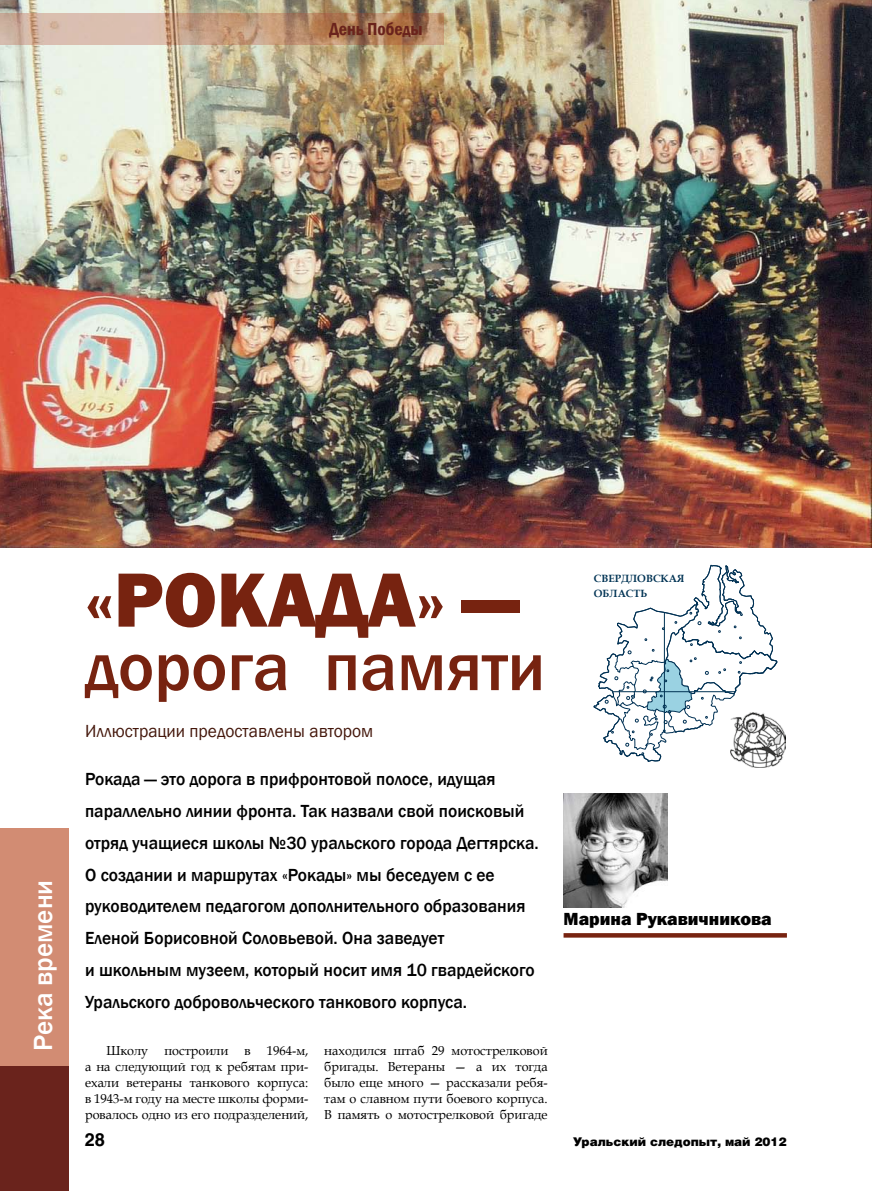
<style>
.page{position:relative;width:872px;height:1191px;background:#fff}
.page>*{position:absolute;margin:0;border:0;box-sizing:border-box;transform-origin:0 0}
.t1{font:800 79.5px "Franklin Gothic";color:#772310}
.t2{font:500 70.65px "Franklin Gothic";color:#772310}
.t3{font:500 27px "Franklin Gothic";color:#fff}
.t4{font:500 18px/31.8px "Franklin Gothic";color:#000}
.t5{font:18px "Franklin Gothic";color:#44170b}
.t6{font:800 18px "Franklin Gothic";color:#000}
.t7{font:600 condensed 18px "Franklin Gothic";color:#6a231c}
.t8{font:700 18px "Helios";color:#000}
.t9{font:13.05px/15.9px "Book Antiqua";color:#000;text-align:justify}
.t10{font:12px "Helios Black C";color:#000}
.t11{font:700 10.5px "Book Antiqua";color:#003354}
</style>
<div class="page">
<img style="left:0;top:0;width:872px;height:547px">
<div style="left:0;top:828px;width:69px;height:363px;background:#d28c73"></div>
<div style="left:0;top:1066px;width:69px;height:125px;background:#6a231c"></div>
<svg style="left:0;top:13px;width:444px;height:32px;background:#c29c82"></svg>
<svg style="left:563px;top:933px;width:224px;height:4px"></svg>
<img style="left:563px;top:793px;width:104px;height:114px">
<svg style="left:593px;top:564px;width:185px;height:198px"></svg>
<hr style="left:664px;top:612px;width:1px;height:120px;background:#003354">
<hr style="left:612px;top:691px;width:123px;height:1px;background:#003354">
<img style="left:730px;top:712px;width:55px;height:56px">
<p class="t7" style="left:329px;top:17px;width:95px">День Победы</p>
<h3 class="t3" style="left:27px;top:1051px;width:173px;rotate:-90deg">Река времени</h3>
<h1 class="t1" style="left:85px;top:548px;width:432px">«РО КАДА» —</h1>
<h2 class="t2" style="left:85px;top:623px;width:462px">дорога памяти</h2>
<p class="t5" style="left:85px;top:720px;width:290px">Иллюстрации предоставлены автором</p>
<p class="t4" style="left:85px;top:763px;width:455px">Рокада — это дорога в прифронтовой полосе, идущая параллельно линии фронта. Так назвали свой поисковый отряд учащиеся школы №30 уральского города Дегтярска.<br>О создании и маршрутах «Рокады» мы беседуем с ее руководителем педагогом дополнительного образования Еленой Борисовной Соловьевой. Она заведует<br>и школьным музеем, который носит имя 10 гвардейского Уральского добровольческого танкового корпуса.</p>
<p class="t9" style="left:85px;top:1042px;width:225px;text-indent:21px">Школу построили в 1964‑м, а на следующий год к ребятам при&shy;ехали ветераны танкового корпуса: в 1943‑м году на месте школы форми&shy;ровалось одно из его подразделений,</p>
<p class="t9" style="left:324px;top:1042px;width:225px">находился штаб 29 мотострелковой бригады. Ветераны — а их тогда было еще много — рассказали ребя&shy;там о славном пути боевого корпуса.<br>В память о мотострелковой бригаде</p>
<p class="t11" style="left:594px;top:571px;width:16px">Свердл</p>
<p class="t11" style="left:637px;top:571px;width:18px">овска</p>
<p class="t11" style="left:677px;top:571px;width:9px">я</p>
<p class="t11" style="left:594px;top:586px;width:18px">облас</p>
<p class="t11" style="left:633px;top:586px;width:15px">ть</p>
<p class="t6" style="left:563px;top:907px;width:210px">Марина Рукавичникова</p>
<p class="t8" style="left:85px;top:1129px;width:22px">28</p>
<p class="t10" style="left:573px;top:1134px;width:215px">Уральский следопыт, май 2012</p>
</div>
